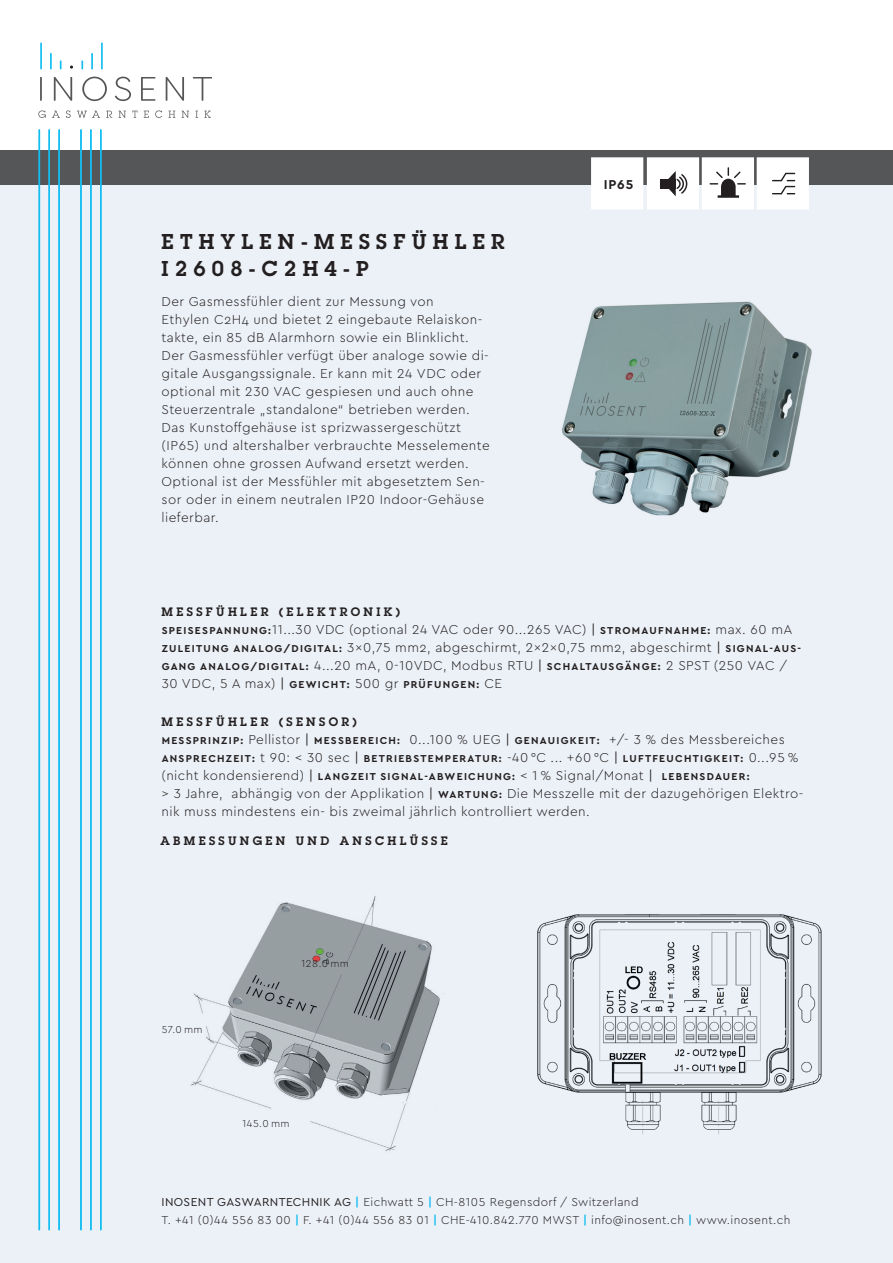
<style>
.page{position:relative;width:893px;height:1263px;background:#fff}
.page>*{position:absolute;margin:0;border:0;box-sizing:border-box;transform-origin:0 0}
.t1{font:600 21px/27px "Lubalin Graph";letter-spacing:.3em;color:#231f20}
.t2{font:300 13.5px/18px "Cera PRO";letter-spacing:.03em;color:#231f20}
.t3{font:700 13.5px "Cera PRO";color:#231f20}
.t4{font:300 12px/18px "Cera PRO";letter-spacing:.03em;color:#231f20}
.t5{font:600 12px "Lubalin Graph";letter-spacing:.28em;color:#231f20}
.t6{font:700 10.5px/18px "Cera PRO";letter-spacing:.12em;color:#231f20}
.t7{font:300 10.5px "Cera PRO";letter-spacing:.045em;color:#231f20}
.s1{font-weight:700;font-size:10.5px}
.s2{font-weight:400}
.s3{font-weight:300;font-size:13.5px}
.s4{font-weight:400;font-size:13.5px}
.s5{font-weight:700;color:#15bef1}
</style>
<div class="page">
<div style="left:0;top:157px;width:893px;height:1106px;background:#ecf1f7"></div>
<div style="left:0;top:150px;width:893px;height:34px;background:#555657"></div>
<hr style="left:39px;top:129px;width:1px;height:1101px;background:#15bef1">
<hr style="left:49px;top:129px;width:1px;height:1101px;background:#15bef1">
<hr style="left:58px;top:129px;width:2px;height:1101px;background:#15bef1">
<hr style="left:100px;top:129px;width:2px;height:1101px;background:#15bef1">
<hr style="left:90px;top:129px;width:2px;height:1101px;background:#15bef1">
<hr style="left:80px;top:129px;width:2px;height:1101px;background:#15bef1">
<svg style="left:591px;top:157px;width:218px;height:52px;background:#ebebeb"></svg>
<svg style="left:40px;top:77px;width:172px;height:24px"></svg>
<svg style="left:38px;top:110px;width:173px;height:8px"></svg>
<hr style="left:40px;top:43px;width:2px;height:26px;background:#15bef1">
<svg style="left:50px;top:53px;width:2px;height:16px"></svg>
<svg style="left:60px;top:60px;width:2px;height:9px"></svg>
<hr style="left:101px;top:43px;width:2px;height:26px;background:#15bef1">
<svg style="left:91px;top:53px;width:2px;height:16px"></svg>
<svg style="left:81px;top:60px;width:2px;height:9px"></svg>
<img style="left:562px;top:301px;width:250px;height:215px">
<img style="left:537px;top:914px;width:285px;height:221px">
<img style="left:191px;top:896px;width:253px;height:255px">
<div style="left:162px;top:1025px;width:41px;height:8px;background:#ecf1f7"></div>
<div style="left:242px;top:1119px;width:47px;height:8px;background:#ecf1f7"></div>
<h1 class="t1" style="left:162px;top:228px;width:345px">ETHYLEN-MESSFÜHLER<br>I2608-C2H4-P</h1>
<p class="t2" style="left:162px;top:292px;width:330px">Der Gasmessfühler dient zur Messung von<br>Ethylen C2H4 und bietet 2 eingebaute Relaiskon&shy;takte, ein 85 dB Alarmhorn sowie ein Blinklicht.<br>Der Gasmessfühler verfügt über analoge sowie di&shy;gitale Ausgangssignale. Er kann mit 24 VDC oder optional mit 230 VAC gespiesen und auch ohne Steuerzentrale „standalone“ betrieben werden.<br>Das Kunstoffgehäuse ist sprizwassergeschützt (IP65) und altershalber verbrauchte Messelemente können ohne grossen Aufwand ersetzt werden.<br>Optional ist der Messfühler mit abgesetztem Sen&shy;sor oder in einem neutralen IP20 Indoor-Gehäuse lieferbar.</p>
<p class="t3" style="left:604px;top:175px;width:31px">IP65</p>
<p class="t5" style="left:162px;top:604px;width:240px">MESSFÜHLER (ELEKTRONIK)</p>
<p class="t2" style="left:162px;top:620px;width:641px"><span class="s1">SPEISESPANNUNG:</span>11...30 VDC (optional 24 VAC oder 90...265 VAC) <span class="s2">|</span> <span class="s1">STROMAUFNAHME:</span> max. 60 mA <span class="s1">ZULEITUNG ANALOG/DIGITAL:</span> 3x0,75 mm2, abgeschirmt, 2x2x0,75 mm2, abgeschirmt <span class="s2">|</span> <span class="s1">SIGNAL-AUS-GANG ANALOG/DIGITAL:</span> 4...20 mA, 0-10VDC, Modbus RTU <span class="s2">|</span> <span class="s1">SCHALTAUSGÄNGE:</span> 2 SPST (250 VAC / 30 VDC, 5 A max) <span class="s2">|</span> <span class="s1">GEWICHT:</span> 500 gr <span class="s1">PRÜFUNGEN:</span> CE</p>
<p class="t5" style="left:162px;top:714px;width:197px">MESSFÜHLER (SENSOR)</p>
<p class="t2" style="left:162px;top:730px;width:625px"><span class="s1">MESSPRINZIP:</span> Pellistor <span class="s2">|</span> <span class="s1">MESSBEREICH:</span> 0...100 % UEG <span class="s2">|</span> <span class="s1">GENAUIGKEIT:</span> +/- 3 % des Messbereiches</p>
<p class="t6" style="left:162px;top:749px;width:638px">ANSPRECHZEIT: <span class="s3">t 90: &lt; 30 sec</span> <span class="s4">|</span> BETRIEBSTEMPERATUR: <span class="s3">-40 °C ... +60 °C</span> <span class="s4">|</span> LUFTFEUCHTIGKEIT: <span class="s3">0...95 % (nicht kondensierend)</span> <span class="s4">|</span> LANGZEIT SIGNAL-ABWEICHUNG: <span class="s3">&lt; 1 % Signal/Monat</span> <span class="s4">|</span> LEBENSDAUER:</p>
<p class="t2" style="left:162px;top:784px;width:643px">&gt; 3 Jahre, abhängig von der Applikation <span class="s2">|</span> <span class="s1">WARTUNG:</span> Die Messzelle mit der dazugehörigen Elektro&shy;nik muss mindestens ein- bis zweimal jährlich kontrolliert werden.</p>
<p class="t5" style="left:161px;top:833px;width:289px">ABMESSUNGEN UND ANSCHLÜSSE</p>
<p class="t7" style="left:162px;top:1023px;width:42px">57.0 mm</p>
<p class="t7" style="left:302px;top:957px;width:49px">128.0 mm</p>
<p class="t7" style="left:243px;top:1117px;width:48px">145.0 mm</p>
<p class="t4" style="left:162px;top:1192px;width:630px"><span class="s2">INOSENT GASWARNTECHNIK AG</span> <span class="s5">|</span> Eichwatt 5 <span class="s5">|</span> CH-8105 Regensdorf / Switzerland<br>T. +41 (0)44 556 83 00 <span class="s5">|</span> F. +41 (0)44 556 83 01 <span class="s5">|</span> CHE-410.842.770 MWST <span class="s5">|</span> info@inosent.ch <span class="s5">|</span> www.inosent.ch</p>
</div>
